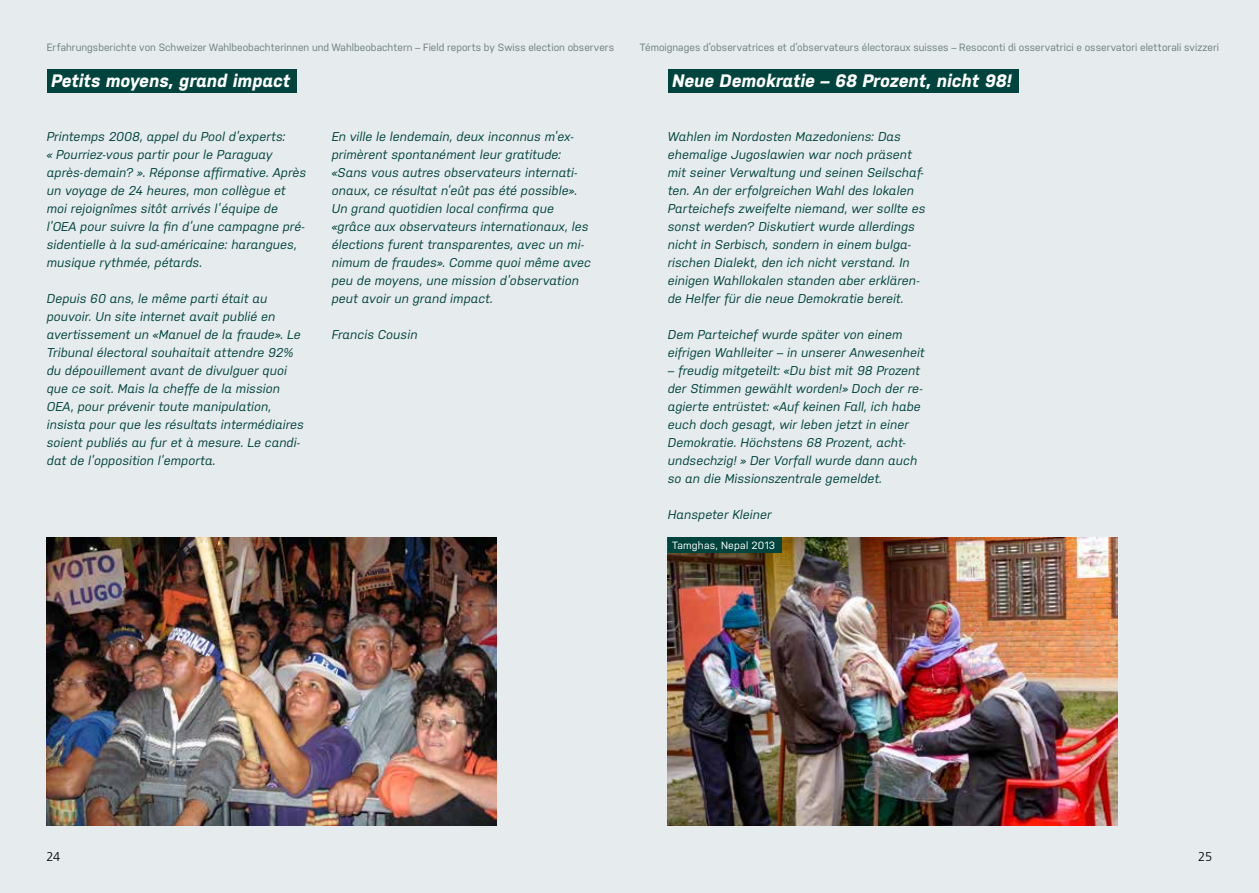
<style>
.page{position:relative;width:1259px;height:893px;background:#fff}
.page>*{position:absolute;margin:0;border:0;box-sizing:border-box;transform-origin:0 0}
.Expertenbericht_Tite{font:italic 700 18px "Nudista";color:#fff}
.Expertenbericht{font:italic 12.75px/18px "Nudista";letter-spacing:.015em;color:#00443d}
.t1{font:300 12.75px "Frutiger LT Pro";color:#000}
.Expertenbericht_kopf{font:10.5px "Nudista";letter-spacing:.005em;color:#6b7e79}
.Legende_blau{font:10.5px "Nudista";letter-spacing:.02em;color:#fff}
</style>
<div class="page">
<div style="left:0;top:0;width:629px;height:893px;background:#e6ebee"></div>
<div style="left:629px;top:0;width:630px;height:893px;background:#e6ebee"></div>
<div style="left:47px;top:69px;width:250px;height:24px;background:#00443d"></div>
<div style="left:668px;top:69px;width:350px;height:24px;background:#00443d"></div>
<img style="left:47px;top:537px;width:449px;height:288px">
<img style="left:668px;top:537px;width:449px;height:288px">
<div style="left:668px;top:537px;width:113px;height:16px;background:#00443d"></div>
<p class="Expertenbericht_kopf" style="left:47px;top:41px;width:569px">Erfahrungsberichte von Schweizer Wahlbeobachterinnen und Wahlbeobachtern – Field reports by Swiss election observers</p>
<p class="Expertenbericht_kopf" style="left:640px;top:41px;width:581px">Témoignages d’observatrices et d’observateurs électoraux suisses – Resoconti di osservatrici e osservatori elettorali svizzeri</p>
<p class="Expertenbericht_Tite" style="left:51px;top:70px;width:241px">Petits moyens, grand impact</p>
<p class="Expertenbericht" style="left:47px;top:127px;width:261px">Printemps 2008, appel du Pool d’experts:<br>« Pourriez-vous partir pour le Paraguay après-demain? ». Réponse affirmative. Après un voyage de 24 heures, mon collègue et moi rejoignîmes sitôt arrivés l’équipe de l’OEA pour suivre la fin d’une campagne pré&shy;sidentielle à la sud-américaine: harangues, musique rythmée, pétards.</p>
<p class="Expertenbericht" style="left:47px;top:289px;width:258px">Depuis 60 ans, le même parti était au pouvoir. Un site internet avait publié en avertissement un «Manuel de la fraude». Le Tribunal électoral souhaitait attendre 92% du dépouillement avant de divulguer quoi que ce soit. Mais la cheffe de la mission OEA, pour prévenir toute manipulation, insista pour que les résultats intermédiaires soient publiés au fur et à mesure. Le candi&shy;dat de l’opposition l’emporta.</p>
<p class="Expertenbericht" style="left:332px;top:127px;width:261px">En ville le lendemain, deux inconnus m’ex&shy;primèrent spontanément leur gratitude: «Sans vous autres observateurs internati&shy;onaux, ce résultat n’eût pas été possible».<br>Un grand quotidien local confirma que «grâce aux observateurs internationaux, les élections furent transparentes, avec un mi&shy;nimum de fraudes». Comme quoi même avec peu de moyens, une mission d’observation peut avoir un grand impact.</p>
<p class="Expertenbericht" style="left:332px;top:325px;width:87px">Francis Cousin</p>
<p class="Expertenbericht_Tite" style="left:672px;top:70px;width:341px">Neue Demokratie – 68 Prozent, nicht 98!</p>
<p class="Expertenbericht" style="left:668px;top:127px;width:259px">Wahlen im Nordosten Mazedoniens: Das ehemalige Jugoslawien war noch präsent mit seiner Verwaltung und seinen Seilschaf&shy;ten. An der erfolgreichen Wahl des lokalen Parteichefs zweifelte niemand, wer sollte es sonst werden? Diskutiert wurde allerdings nicht in Serbisch, sondern in einem bulga&shy;rischen Dialekt, den ich nicht verstand. In einigen Wahllokalen standen aber erklären&shy;de Helfer für die neue Demokratie bereit.</p>
<p class="Expertenbericht" style="left:668px;top:325px;width:259px">Dem Parteichef wurde später von einem eifrigen Wahlleiter – in unserer Anwesenheit</p>
<p class="Expertenbericht" style="left:668px;top:361px;width:256px">– freudig mitgeteilt: «Du bist mit 98 Prozent der Stimmen gewählt worden!» Doch der re&shy;agierte entrüstet: «Auf keinen Fall, ich habe euch doch gesagt, wir leben jetzt in einer Demokratie. Höchstens 68 Prozent, acht&shy;undsechzig! » Der Vorfall wurde dann auch so an die Missionszentrale gemeldet.</p>
<p class="Expertenbericht" style="left:668px;top:505px;width:105px">Hanspeter Kleiner</p>
<p class="Legende_blau" style="left:672px;top:539px;width:105px">Tamghas, Nepal 2013</p>
<p class="t1" style="left:46px;top:849px;width:15px">24</p>
<p class="t1" style="left:1198px;top:849px;width:15px">25</p>
</div>
